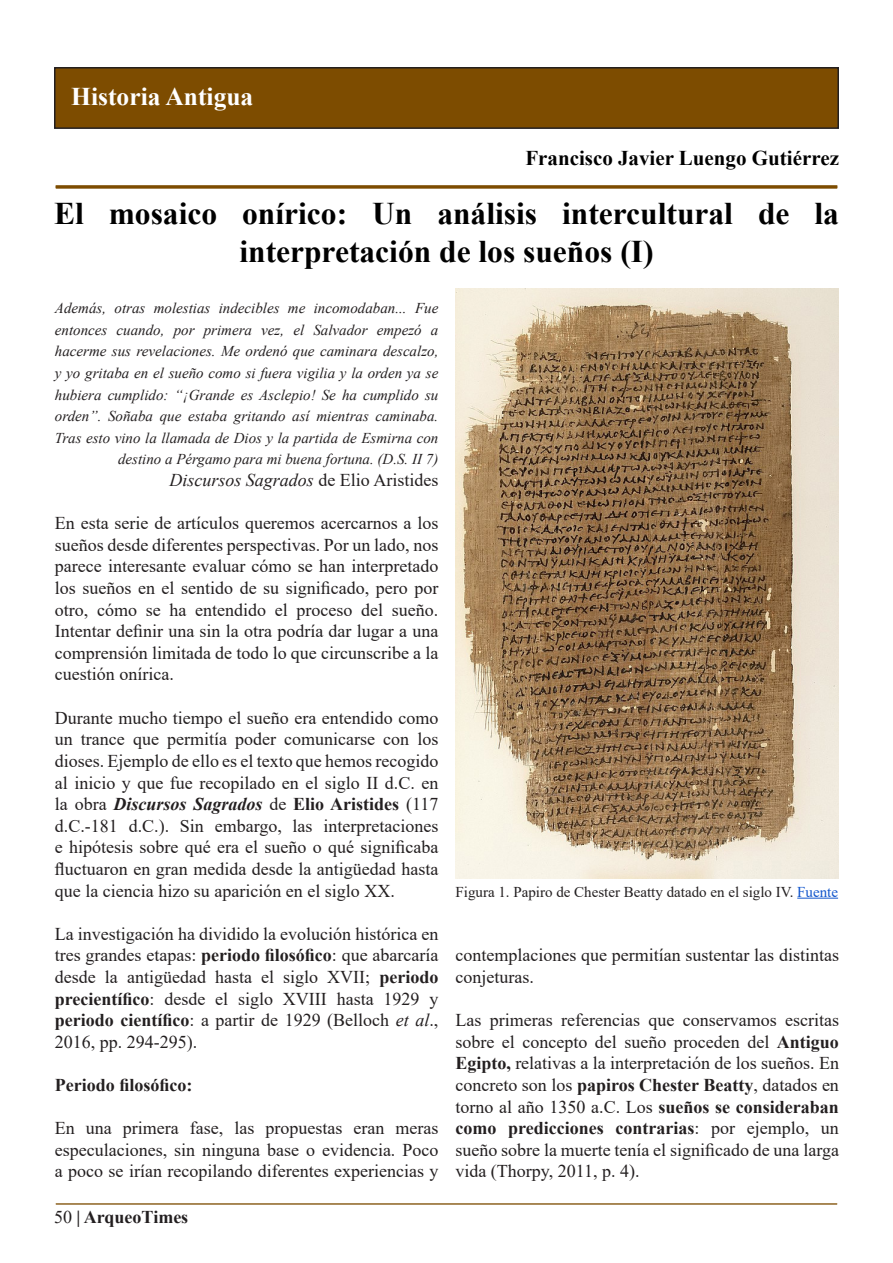
<style>
.page{position:relative;width:893px;height:1263px;background:#fff}
.page>*{position:absolute;margin:0;border:0;box-sizing:border-box;transform-origin:0 0}
.t1{font:700 31.5px/37.8px "Times New Roman";color:#000;text-align:center}
.t2{font:700 25.5px "Times New Roman";color:#fff}
.t3{font:700 21px "Times New Roman";color:#000}
.t4{font:18px/21.6px "Times New Roman";color:#231f20;text-align:justify}
.t5{font:700 18px "Times New Roman";color:#231f20}
.t6{font:italic 18px "Times New Roman";color:#231f20}
.t7{font:italic 15px/21.6px "Times New Roman";color:#231f20;text-align:right}
.t8{font:15px "Times New Roman";color:#231f20}
.s1{font-style:normal}
.s2{font-weight:700;font-style:italic}
.s3{font-weight:700}
.s4{font-style:italic}
.s5{color:#15c}
.s6{font-weight:400}
</style>
<div class="page">
<svg style="left:55px;top:1203px;width:783px;height:2px;background:#a88857"></svg>
<div style="left:55px;top:68px;width:783px;height:60px;background:#7d4c00"></div>
<div style="left:54px;top:67px;width:785px;height:62px;border:2px solid #231f20"></div>
<svg style="left:55px;top:185px;width:783px;height:4px;background:#8d6321"></svg>
<img style="left:455px;top:288px;width:384px;height:590px">
<hr style="left:797px;top:898px;width:41px;height:1px;background:#15c">
<p class="t2" style="left:71px;top:78px;width:184px">Historia Antigua</p>
<p class="t3" style="left:525px;top:143px;width:315px">Francisco Javier Luengo Gutiérrez</p>
<p class="t1" style="left:54px;top:193px;width:786px">El mosaico onírico: Un análisis intercultural de la interpretación de los sueños (I)</p>
<p class="t7" style="left:55px;top:297px;width:385px">Además, otras molestias indecibles me incomodaban... Fue entonces cuando, por primera vez, el Salvador empezó a hacerme sus revelaciones. Me ordenó que caminara descalzo, y yo gritaba en el sueño como si fuera vigilia y la orden ya se hubiera cumplido: “¡Grande es Asclepio! Se ha cumplido su orden”. Soñaba que estaba gritando así mientras caminaba.<br>Tras esto vino la llamada de Dios y la partida de Esmirna con destino a Pérgamo para mi buena fortuna. (D.S. II 7)</p>
<p class="t6" style="left:169px;top:468px;width:271px">Discursos Sagrados <span class="s1">de Elio Aristides</span></p>
<p class="t4" style="left:55px;top:512px;width:385px">En esta serie de artículos queremos acercarnos a los sueños desde diferentes perspectivas. Por un lado, nos parece interesante evaluar cómo se han interpretado los sueños en el sentido de su significado, pero por otro, cómo se ha entendido el proceso del sueño.<br>Intentar definir una sin la otra podría dar lugar a una comprensión limitada de todo lo que circunscribe a la cuestión onírica.</p>
<p class="t4" style="left:55px;top:706px;width:385px">Durante mucho tiempo el sueño era entendido como un trance que permitía poder comunicarse con los dioses. Ejemplo de ello es el texto que hemos recogido al inicio y que fue recopilado en el siglo II d.C. en la obra <span class="s2">Discursos Sagrados</span> de <span class="s3">Elio Aristides</span> (117 d.C.-181 d.C.). Sin embargo, las interpretaciones e hipótesis sobre qué era el sueño o qué significaba fluctuaron en gran medida desde la antigüedad hasta que la ciencia hizo su aparición en el siglo XX.</p>
<p class="t4" style="left:55px;top:922px;width:385px">La investigación ha dividido la evolución histórica en tres grandes etapas: <span class="s3">periodo filosófico</span>: que abarcaría desde la antigüedad hasta el siglo XVII; <span class="s3">periodo precientífico</span>: desde el siglo XVIII hasta 1929 y <span class="s3">periodo científico</span>: a partir de 1929 (Belloch <span class="s4">et al</span>., 2016, pp. 294-295).</p>
<p class="t5" style="left:55px;top:1072px;width:139px">Periodo filosófico:</p>
<p class="t4" style="left:55px;top:1117px;width:385px">En una primera fase, las propuestas eran meras especulaciones, sin ninguna base o evidencia. Poco a poco se irían recopilando diferentes experiencias y</p>
<p class="t8" style="left:455px;top:881px;width:384px">Figura 1. Papiro de Chester Beatty datado en el siglo IV. <span class="s5">Fuente</span></p>
<p class="t4" style="left:455px;top:944px;width:385px">contemplaciones que permitían sustentar las distintas conjeturas.</p>
<p class="t4" style="left:455px;top:1009px;width:385px">Las primeras referencias que conservamos escritas sobre el concepto del sueño proceden del <span class="s3">Antiguo Egipto,</span> relativas a la interpretación de los sueños. En concreto son los <span class="s3">papiros Chester Beatty</span>, datados en torno al año 1350 a.C. Los <span class="s3">sueños se consideraban como predicciones contrarias</span>: por ejemplo, un sueño sobre la muerte tenía el significado de una larga vida (Thorpy, 2011, p. 4).</p>
<p class="t5" style="left:54px;top:1204px;width:136px"><span class="s6">50</span> | ArqueoTimes</p>
</div>
